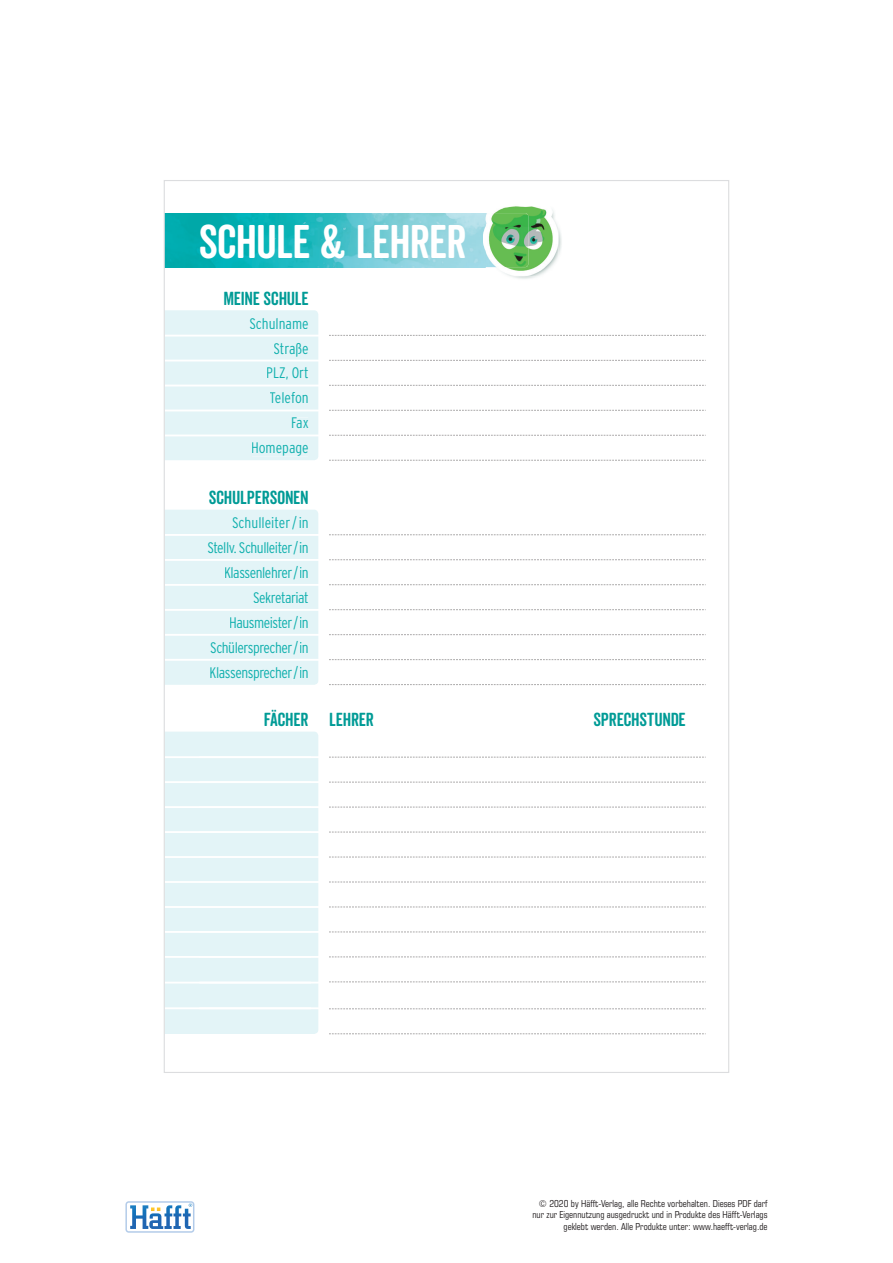
<style>
.page{position:relative;width:893px;height:1263px;background:#fff}
.page>*{position:absolute;margin:0;border:0;box-sizing:border-box;transform-origin:0 0}
.t1{font:45.75px "Veneer Clean Soft";letter-spacing:-.015em;color:#fff}
.t2{font:18.3px "Veneer Clean Soft";letter-spacing:-.01em;color:#009b96}
.t3{font:300 condensed 15.3px/24.9px "Interstate";letter-spacing:-.03em;color:#11b0ae;text-align:right}
.t4{font:300 condensed 15.3px/24.9px "Interstate";color:#11b0ae;text-align:right}
.t5{font:condensed 9.6px/11.6px "Square 721 BT";color:#231f20;text-align:right}
</style>
<div class="page">
<svg style="left:125px;top:1201px;width:69px;height:32px"></svg>
<div style="left:127px;top:1203px;width:66px;height:28px;background:#fff;border-radius:2px"></div>
<svg style="left:130px;top:1203px;width:62px;height:26px"></svg>
<svg style="left:163px;top:180px;width:566px;height:893px"></svg>
<h1 class="t1" style="left:199px;top:214px;width:269px">SCHULE &amp; LEHRER</h1>
<h2 class="t2" style="left:223px;top:287px;width:87px">MEINE SCHULE</h2>
<h3 class="t4" style="left:249px;top:311px;width:61px">Schulname<br>Straße<br>PLZ, Ort<br>Telefon<br>Fax<br>Homepage</h3>
<h2 class="t2" style="left:209px;top:487px;width:101px">SCHULPERSONEN</h2>
<h3 class="t3" style="left:207px;top:510px;width:103px">Schulleiter/in<br>Stellv. Schulleiter/in<br>Klassenlehrer/in<br>Sekretariat<br>Hausmeister/in<br>Schülersprecher/in<br>Klassensprecher/in</h3>
<h2 class="t2" style="left:264px;top:709px;width:112px">FÄCHER LEHRER</h2>
<h2 class="t2" style="left:593px;top:709px;width:94px">SPRECHSTUNDE</h2>
<p class="t5" style="left:532px;top:1197px;width:237px">© 2020 by Häfft-Verlag, alle Rechte vorbehalten. Dieses PDF darf nur zur Eigennutzung ausgedruckt und in Produkte des Häfft-Verlags geklebt werden. Alle Produkte unter: www.haefft-verlag.de</p>
</div>
